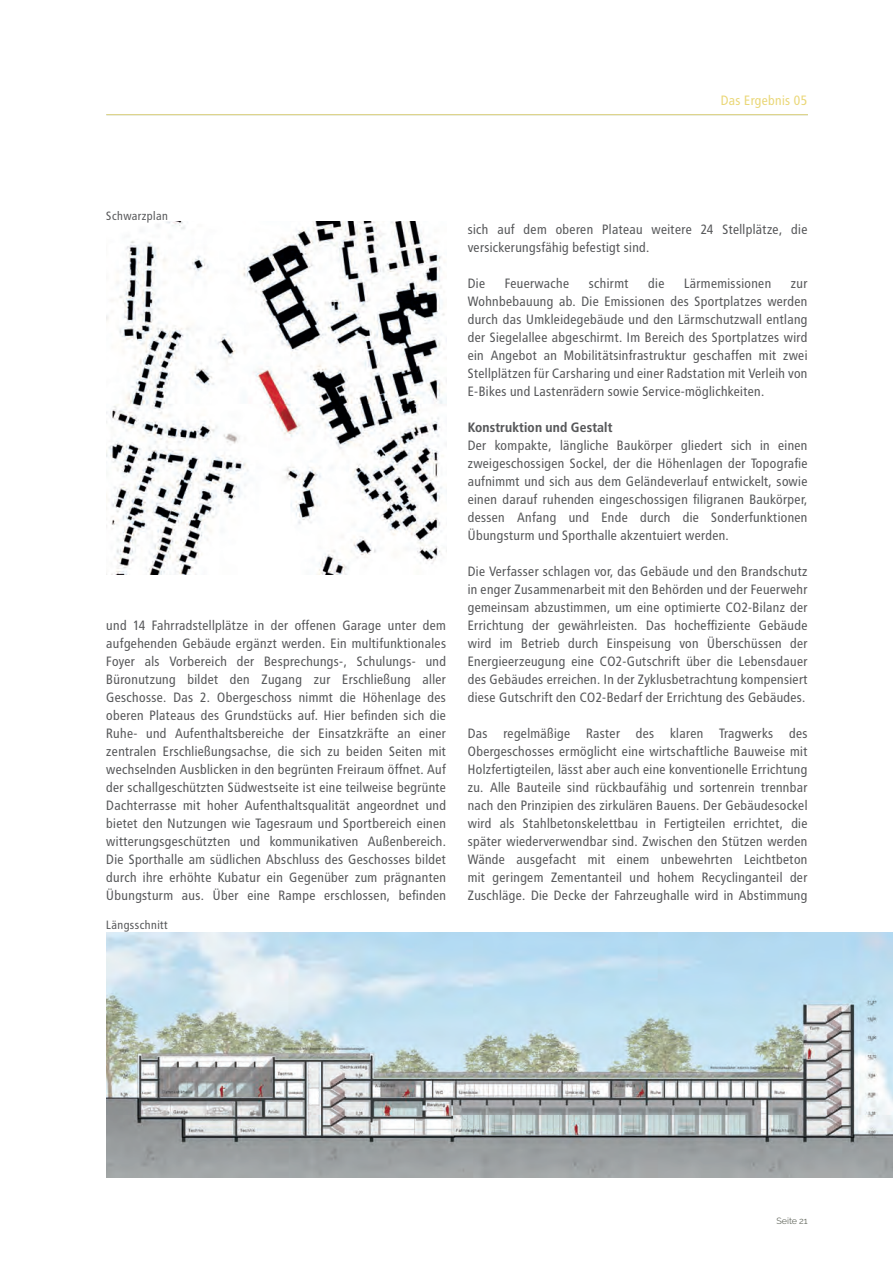
<style>
.page{position:relative;width:893px;height:1263px;background:#fff}
.page>*{position:absolute;margin:0;border:0;box-sizing:border-box;transform-origin:0 0}
.t1{font:13.5px/18px "Transit Pro";letter-spacing:-.01em;color:#57585a;text-align:justify}
.t2{font:700 13.5px "Transit Pro";letter-spacing:-.01em;color:#57585a}
.t3{font:13.5px "Transit Pro";letter-spacing:-.01em;color:#ead778}
.t4{font:12px "Transit Pro";color:#57585a}
.t5{font:9px "Raleway";letter-spacing:-.01em;color:#666b61}
</style>
<div class="page">
<img style="left:106px;top:221px;width:339px;height:354px">
<hr style="left:106px;top:114px;width:702px;height:1px;background:#ead778">
<img style="left:106px;top:932px;width:787px;height:246px">
<p class="t3" style="left:721px;top:92px;width:88px">Das Ergebnis 05</p>
<p class="t4" style="left:106px;top:209px;width:64px">Schwarzplan</p>
<p class="t1" style="left:106px;top:616px;width:342px">und 14 Fahrradstellplätze in der offenen Garage unter dem aufgehenden Gebäude ergänzt werden. Ein multifunktionales Foyer als Vorbereich der Besprechungs-, Schulungs- und Büronutzung bildet den Zugang zur Erschließung aller Geschosse. Das 2. Obergeschoss nimmt die Höhenlage des oberen Plateaus des Grundstücks auf. Hier befinden sich die Ruhe- und Aufenthaltsbereiche der Einsatzkräfte an einer zentralen Erschließungsachse, die sich zu beiden Seiten mit wechselnden Ausblicken in den begrünten Freiraum öffnet. Auf der schallgeschützten Südwestseite ist eine teilweise begrünte Dachterrasse mit hoher Aufenthaltsqualität angeordnet und bietet den Nutzungen wie Tagesraum und Sportbereich einen witterungsgeschützten und kommunikativen Außenbereich.<br>Die Sporthalle am südlichen Abschluss des Geschosses bildet durch ihre erhöhte Kubatur ein Gegenüber zum prägnanten Übungsturm aus. Über eine Rampe erschlossen, befinden</p>
<p class="t4" style="left:106px;top:917px;width:64px">Längsschnitt</p>
<p class="t1" style="left:468px;top:220px;width:342px">sich auf dem oberen Plateau weitere 24 Stellplätze, die versickerungsfähig befestigt sind.</p>
<p class="t1" style="left:468px;top:274px;width:19px">Die</p>
<p class="t1" style="left:505px;top:274px;width:66px">Feuerwache</p>
<p class="t1" style="left:589px;top:274px;width:42px">schirmt</p>
<p class="t1" style="left:648px;top:274px;width:18px">die</p>
<p class="t1" style="left:684px;top:274px;width:89px">Lärmemissionen</p>
<p class="t1" style="left:468px;top:274px;width:342px;text-indent:323px">zur Wohnbebauung ab. Die Emissionen des Sportplatzes werden durch das Umkleidegebäude und den Lärmschutzwall entlang der Siegelallee abgeschirmt. Im Bereich des Sportplatzes wird ein Angebot an Mobilitätsinfrastruktur geschaffen mit zwei Stellplätzen für Carsharing und einer Radstation mit Verleih von E-Bikes und Lastenrädern sowie Service-möglichkeiten.</p>
<p class="t2" style="left:468px;top:419px;width:147px">Konstruktion und Gestalt</p>
<p class="t1" style="left:468px;top:436px;width:342px">Der kompakte, längliche Baukörper gliedert sich in einen zweigeschossigen Sockel, der die Höhenlagen der Topografie aufnimmt und sich aus dem Geländeverlauf entwickelt, sowie einen darauf ruhenden eingeschossigen filigranen Baukörper, dessen Anfang und Ende durch die Sonderfunktionen Übungsturm und Sporthalle akzentuiert werden.</p>
<p class="t1" style="left:468px;top:562px;width:342px">Die Verfasser schlagen vor, das Gebäude und den Brandschutz in enger Zusammenarbeit mit den Behörden und der Feuerwehr gemeinsam abzustimmen, um eine optimierte CO2-Bilanz der Errichtung der gewährleisten. Das hocheffiziente Gebäude wird im Betrieb durch Einspeisung von Überschüssen der Energieerzeugung eine CO2-Gutschrift über die Lebensdauer des Gebäudes erreichen. In der Zyklusbetrachtung kompensiert diese Gutschrift den CO2-Bedarf der Errichtung des Gebäudes.</p>
<p class="t1" style="left:468px;top:724px;width:342px">Das regelmäßige Raster des klaren Tragwerks des Obergeschosses ermöglicht eine wirtschaftliche Bauweise mit Holzfertigteilen, lässt aber auch eine konventionelle Errichtung zu. Alle Bauteile sind rückbaufähig und sortenrein trennbar nach den Prinzipien des zirkulären Bauens. Der Gebäudesockel wird als Stahlbetonskelettbau in Fertigteilen errichtet, die später wiederverwendbar sind. Zwischen den Stützen werden Wände ausgefacht mit einem unbewehrten Leichtbeton mit geringem Zementanteil und hohem Recyclinganteil der Zuschläge. Die Decke der Fahrzeughalle wird in Abstimmung</p>
<p class="t5" style="left:777px;top:1215px;width:33px">Seite 21</p>
</div>
